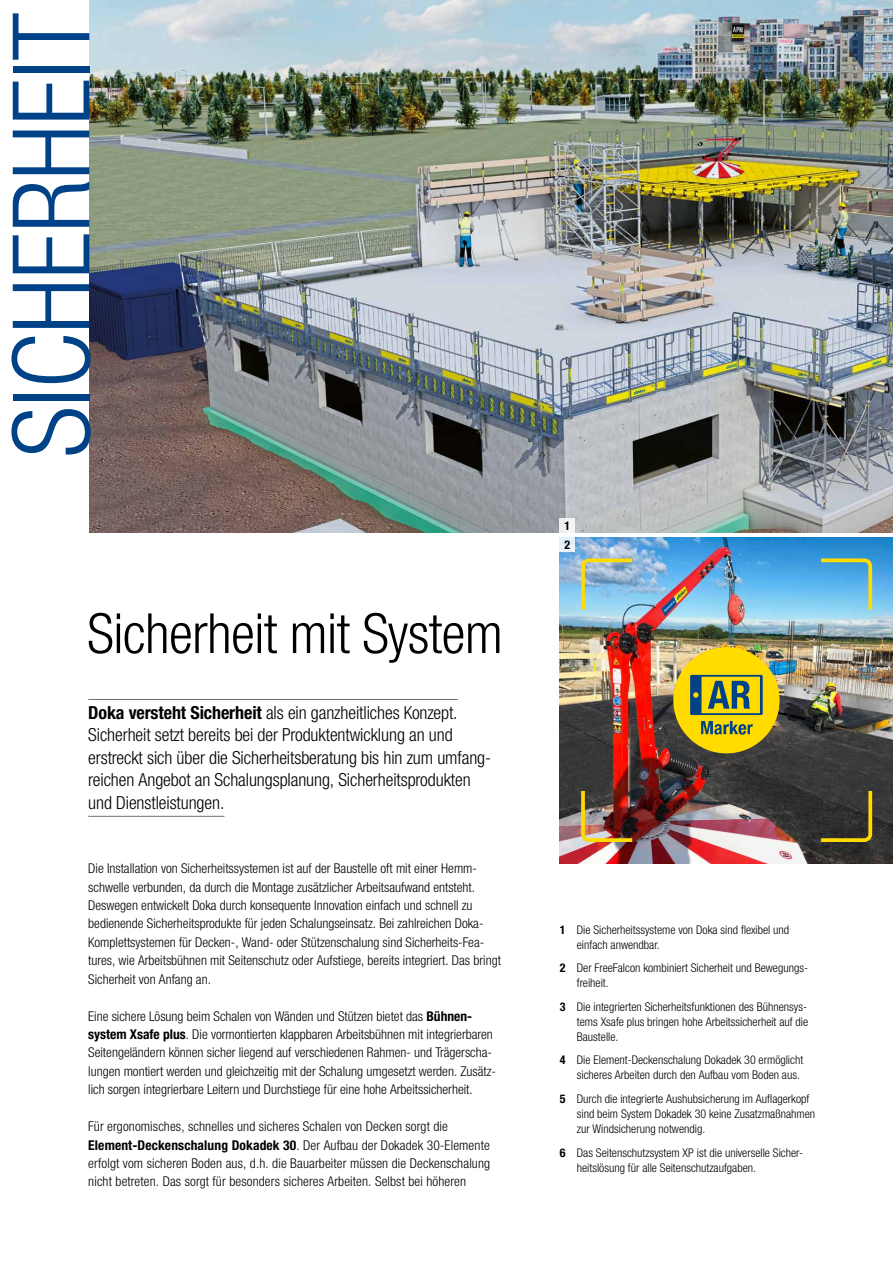
<style>
.page{position:relative;width:893px;height:1263px;background:#fff}
.page>*{position:absolute;margin:0;border:0;box-sizing:border-box;transform-origin:0 0}
.t1{font:300 condensed 107.25px "Helvetica Neue LTW1 G";letter-spacing:-.01em;color:#004287}
.t2{font:300 condensed 55.5px "Helvetica Neue LTW1 G";letter-spacing:-.01em;color:#000}
.t3{font:300 condensed 18px/22.5px "Helvetica Neue LTW1 G";letter-spacing:-.005em;color:#000}
.t4{font:300 condensed 13.5px/18.5px "Helvetica Neue LTW1 G";color:#000}
.t5{font:300 condensed 12px/15px "Helvetica Neue LTW1 G";color:#000}
.t6{font:700 condensed 12px "Helvetica Neue LTW1 G";color:#000}
.s1{font-weight:700}
</style>
<div class="page">
<img style="left:89px;top:0;width:804px;height:533px">
<hr style="left:88px;top:699px;width:370px;height:1px;background:#6f7070">
<hr style="left:88px;top:816px;width:136px;height:1px;background:#6f7070">
<img style="left:560px;top:537px;width:333px;height:326px">
<div style="left:560px;top:537px;width:15px;height:15px;background:#e5f0fa"></div>
<div style="left:560px;top:518px;width:15px;height:15px;background:#f4f5f5"></div>
<img style="left:673px;top:647px;width:107px;height:106px">
<svg style="left:817px;top:557px;width:57px;height:56px;background:#73bad0"></svg>
<svg style="left:579px;top:557px;width:57px;height:56px;background:#9ec2c6"></svg>
<svg style="left:817px;top:787px;width:57px;height:57px;background:#48442c"></svg>
<img style="left:579px;top:787px;width:57px;height:57px">
<h1 class="t1" style="left:-11px;top:458px;width:446px;rotate:-90deg">SICHERHEIT</h1>
<h2 class="t2" style="left:87px;top:601px;width:417px">Sicherheit mit System</h2>
<p class="t3" style="left:88px;top:701px;width:402px"><span class="s1">Doka versteht Sicherheit</span> als ein ganzheitliches Konzept.<br>Sicherheit setzt bereits bei der Produktentwicklung an und erstreckt sich über die Sicherheitsberatung bis hin zum umfang&shy;reichen Angebot an Schalungsplanung, Sicherheitsprodukten und Dienstleistungen.</p>
<p class="t4" style="left:88px;top:859px;width:414px">Die Installation von Sicherheitssystemen ist auf der Baustelle oft mit einer Hemm&shy;schwelle verbunden, da durch die Montage zusätzlicher Arbeitsaufwand entsteht.<br>Deswegen entwickelt Doka durch konsequente Innovation einfach und schnell zu bedienende Sicherheitsprodukte für jeden Schalungseinsatz. Bei zahlreichen Doka-Komplettsystemen für Decken-, Wand- oder Stützenschalung sind Sicherheits-Fea&shy;tures, wie Arbeitsbühnen mit Seitenschutz oder Aufstiege, bereits integriert. Das bringt Sicherheit von Anfang an.</p>
<p class="t4" style="left:88px;top:1007px;width:409px">Eine sichere Lösung beim Schalen von Wänden und Stützen bietet das <span class="s1">Bühnen&shy;system Xsafe plus</span>. Die vormontierten klappbaren Arbeitsbühnen mit integrierbaren Seitengeländern können sicher liegend auf verschiedenen Rahmen- und Trägerscha&shy;lungen montiert werden und gleichzeitig mit der Schalung umgesetzt werden. Zusätz&shy;lich sorgen integrierbare Leitern und Durchstiege für eine hohe Arbeitssicherheit.</p>
<p class="t4" style="left:88px;top:1117px;width:403px">Für ergonomisches, schnelles und sicheres Schalen von Decken sorgt die <span class="s1">Element-Deckenschalung Dokadek 30</span>. Der Aufbau der Dokadek 30-Elemente erfolgt vom sicheren Boden aus, d.h. die Bauarbeiter müssen die Deckenschalung nicht betreten. Das sorgt für besonders sicheres Arbeiten. Selbst bei höheren</p>
<p class="t6" style="left:565px;top:518px;width:7px">1</p>
<p class="t6" style="left:565px;top:537px;width:7px">2</p>
<p class="t5" style="left:577px;top:922px;width:214px;text-indent:-17px"><span class="s1">1</span> Die Sicherheitssysteme von Doka sind flexibel und einfach anwendbar.</p>
<p class="t5" style="left:577px;top:961px;width:231px;text-indent:-17px"><span class="s1">2</span> Der FreeFalcon kombiniert Sicherheit und Bewegungs&shy;freiheit.</p>
<p class="t5" style="left:577px;top:999px;width:233px;text-align:justify;text-indent:-17px"><span class="s1">3</span> Die integrierten Sicherheitsfunktionen des Bühnensys&shy;tems Xsafe plus bringen hohe Arbeitssicherheit auf die Baustelle.</p>
<p class="t5" style="left:560px;top:1053px;width:245px;text-align:right"><span class="s1">4</span> Die Element-Deckenschalung Dokadek 30 ermöglicht sicheres Arbeiten durch den Aufbau vom Boden aus.</p>
<p class="t5" style="left:577px;top:1091px;width:240px;text-indent:-17px"><span class="s1">5</span> Durch die integrierte Aushubsicherung im Auflagerkopf sind beim System Dokadek 30 keine Zusatzmaßnahmen zur Windsicherung notwendig.</p>
<p class="t5" style="left:577px;top:1145px;width:228px;text-indent:-17px"><span class="s1">6</span> Das Seitenschutzsystem XP ist die universelle Sicher&shy;heitslösung für alle Seitenschutzaufgaben.</p>
</div>
